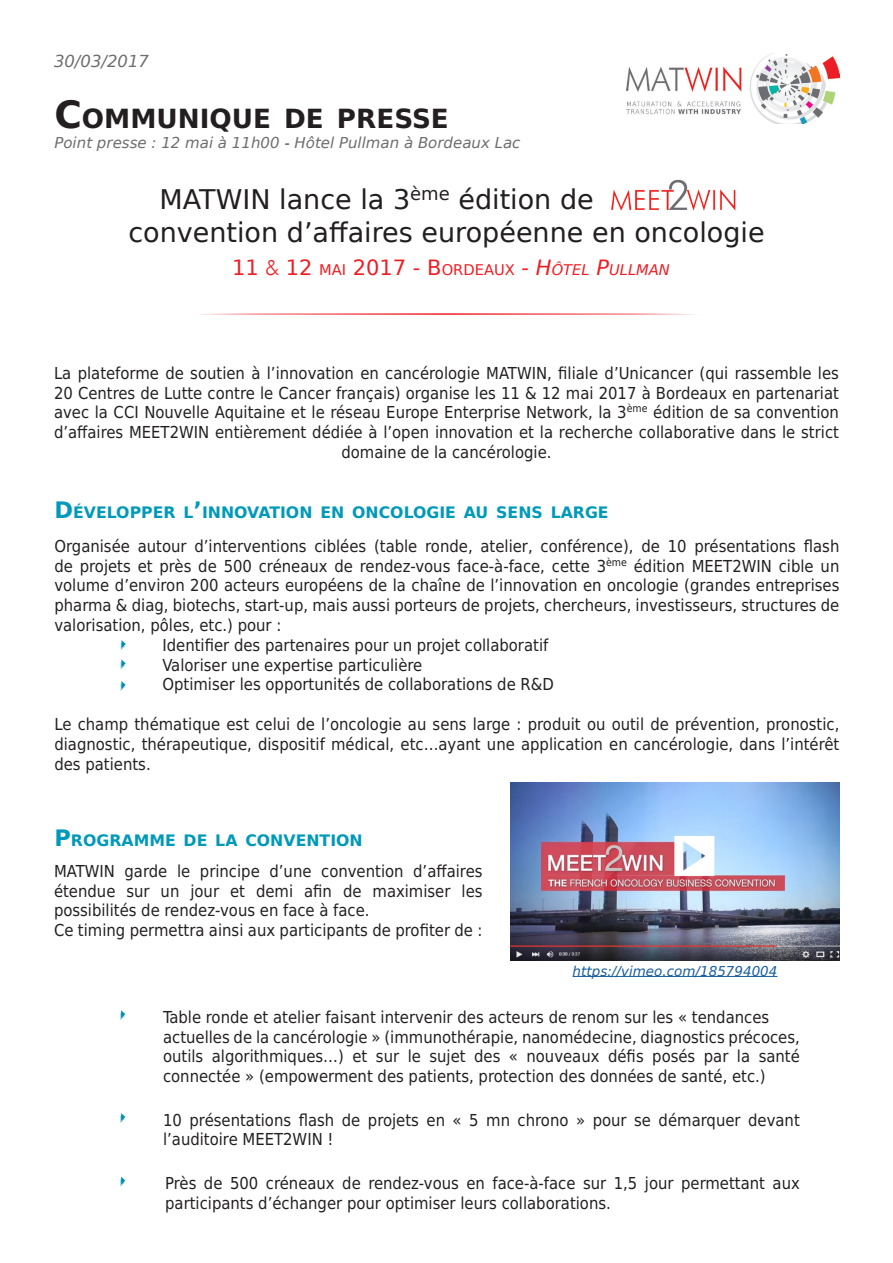
<style>
.page{position:relative;width:893px;height:1263px;background:#fff}
.page>*{position:absolute;margin:0;border:0;box-sizing:border-box;transform-origin:0 0}
.t1{font:27px "DejaVu Sans";color:#231f20}
.t2{font:700 26.25px "DejaVu Sans";color:#231f20}
.t3{font:21px "DejaVu Sans";color:#ee1d23}
.t4{font:16.5px/19.8px "DejaVu Sans Condensed";color:#231f20;text-align:justify}
.t5{font:italic 16.5px "DejaVu Sans";color:#6c6d70}
.t6{font:700 15.75px "DejaVu Sans";color:#0099b9}
.t7{font:italic 15px "DejaVu Sans";color:#6c6d70}
.t8{font:italic 13.5px "DejaVu Sans";color:#175d9e}
.s1{font-size:37.5px}
.s2{font-family:"Futura BT";font-weight:300}
.s3{font-size:14.7px}
.s4{font-style:italic}
.s5{font-style:italic;font-size:14.7px}
.s6{font-size:22.5px}
</style>
<div class="page">
<svg style="left:199px;top:313px;width:495px;height:2px"></svg>
<svg style="left:121px;top:640px;width:5px;height:10px"></svg>
<svg style="left:121px;top:659px;width:5px;height:10px"></svg>
<svg style="left:121px;top:681px;width:5px;height:10px"></svg>
<svg style="left:120px;top:1010px;width:5px;height:10px"></svg>
<svg style="left:120px;top:1113px;width:5px;height:10px"></svg>
<svg style="left:120px;top:1176px;width:5px;height:11px"></svg>
<img style="left:627px;top:53px;width:212px;height:70px">
<img style="left:611px;top:179px;width:125px;height:32px">
<img style="left:511px;top:782px;width:328px;height:178px">
<hr style="left:573px;top:976px;width:204px;height:1px;background:#175d9e">
<p class="t5" style="left:54px;top:50px;width:97px">30/03/2017</p>
<p class="t2" style="left:54px;top:97px;width:396px"><span class="s1">C</span>OMMUNIQUE DE PRESSE</p>
<p class="t7" style="left:54px;top:132px;width:468px">Point presse : 12 mai à 11h00 - Hôtel Pullman à Bordeaux Lac</p>
<p class="t1" style="left:160px;top:178px;width:436px">MATWIN lance la 3<sup>ème</sup> édition de</p>
<p class="t1" style="left:128px;top:210px;width:638px">convention d’affaires européenne en oncologie</p>
<p class="t3" style="left:232px;top:250px;width:439px">11 <span class="s2">&amp;</span> 12 <span class="s3">MAI</span> 2017 - B<span class="s3">ORDEAUX</span> - <span class="s4">H</span><span class="s5">ÔTEL</span> <span class="s4">P</span><span class="s5">ULLMAN</span></p>
<p class="t4" style="left:54px;top:362px;width:786px;text-align:center">La plateforme de soutien à l’innovation en cancérologie MATWIN, filiale d’Unicancer (qui rassemble les 20 Centres de Lutte contre le Cancer français) organise les 11 &amp; 12 mai 2017 à Bordeaux en partenariat avec la CCI Nouvelle Aquitaine et le réseau Europe Enterprise Network, la 3<sup>ème</sup> édition de sa convention d’affaires MEET2WIN entièrement dédiée à l’open innovation et la recherche collaborative dans le strict domaine de la cancérologie.</p>
<p class="t6" style="left:54px;top:500px;width:556px"><span class="s6">D</span>ÉVELOPPER L<span class="s6">’</span>INNOVATION EN ONCOLOGIE AU SENS LARGE</p>
<p class="t4" style="left:54px;top:535px;width:786px">Organisée autour d’interventions ciblées (table ronde, atelier, conférence), de 10 présentations flash de projets et près de 500 créneaux de rendez-vous face-à-face, cette 3<sup>ème</sup> édition MEET2WIN cible un volume d’environ 200 acteurs européens de la chaîne de l’innovation en oncologie (grandes entreprises pharma &amp; diag, biotechs, start-up, mais aussi porteurs de projets, chercheurs, investisseurs, structures de valorisation, pôles, etc.) pour :</p>
<p class="t4" style="left:162px;top:634px;width:387px">Identifier des partenaires pour un projet collaboratif</p>
<p class="t4" style="left:162px;top:654px;width:261px">Valoriser une expertise particulière</p>
<p class="t4" style="left:162px;top:674px;width:393px">Optimiser les opportunités de collaborations de R&amp;D</p>
<p class="t4" style="left:54px;top:713px;width:786px">Le champ thématique est celui de l’oncologie au sens large : produit ou outil de prévention, pronostic, diagnostic, thérapeutique, dispositif médical, etc…ayant une application en cancérologie, dans l’intérêt des patients.</p>
<p class="t6" style="left:54px;top:827px;width:310px"><span class="s6">P</span>ROGRAMME DE LA CONVENTION</p>
<p class="t4" style="left:54px;top:860px;width:430px">MATWIN garde le principe d’une convention d’affaires étendue sur un jour et demi afin de maximiser les possibilités de rendez-vous en face à face.</p>
<p class="t4" style="left:54px;top:919px;width:430px">Ce timing permettra ainsi aux participants de profiter de :</p>
<p class="t8" style="left:573px;top:961px;width:206px">https://vimeo.com/185794004</p>
<p class="t4" style="left:163px;top:1006px;width:638px;text-align:left">Table ronde et atelier faisant intervenir des acteurs de renom sur les « tendances actuelles de la cancérologie » (immunothérapie, nanomédecine, diagnostics précoces, outils algorithmiques…) et sur le sujet des « nouveaux défis posés par la santé connectée » (empowerment des patients, protection des données de santé, etc.)</p>
<p class="t4" style="left:163px;top:1109px;width:638px">10 présentations flash de projets en « 5 mn chrono » pour se démarquer devant l’auditoire MEET2WIN !</p>
<p class="t4" style="left:165px;top:1172px;width:636px">Près de 500 créneaux de rendez-vous en face-à-face sur 1,5 jour permettant aux participants d’échanger pour optimiser leurs collaborations.</p>
</div>
